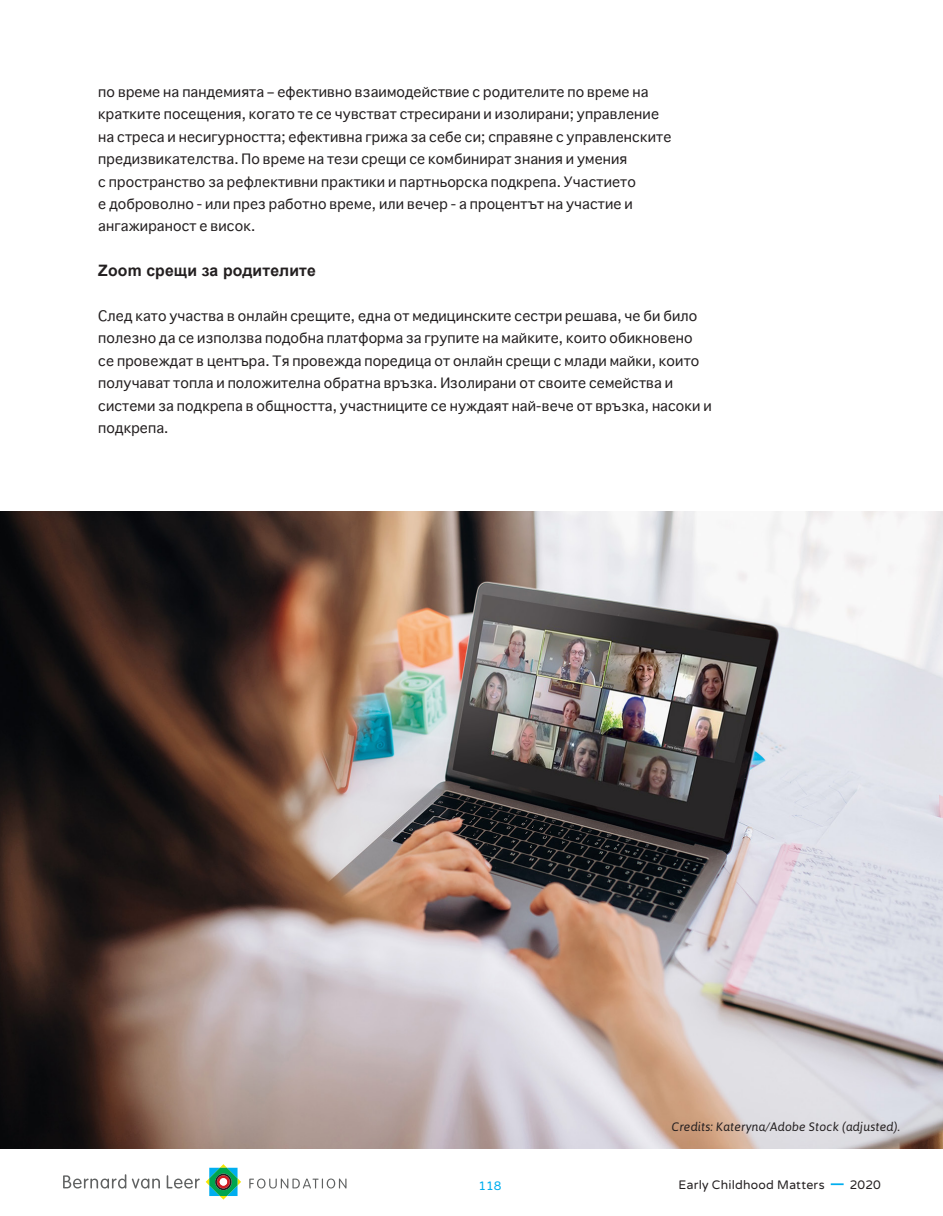
<style>
.page{position:relative;width:943px;height:1216px;background:#fff}
.page>*{position:absolute;margin:0;border:0;box-sizing:border-box;transform-origin:0 0}
.t1{font:700 15.75px "Arial";letter-spacing:.01em;color:#231f20}
.t2{font:14px/22.4px "Sathu";letter-spacing:.01em;color:#231f20}
.t3{font:italic 12.25px "Asap";letter-spacing:.01em;color:#231f20}
.t4{font:12.25px "Varela Round";letter-spacing:.02em;color:#231f20}
.t5{font:12.25px "Varela Round";color:#00aeef}
</style>
<div class="page">
<svg style="left:830px;top:1183px;width:13px;height:1px"></svg>
<svg style="left:206px;top:1164px;width:35px;height:35px"></svg>
<svg style="left:63px;top:1174px;width:63px;height:14px"></svg>
<svg style="left:132px;top:1178px;width:28px;height:10px"></svg>
<svg style="left:167px;top:1175px;width:33px;height:13px"></svg>
<svg style="left:249px;top:1178px;width:97px;height:10px"></svg>
<img style="left:1px;top:511px;width:942px;height:637px">
<p class="t2" style="left:98px;top:80px;width:574px">по време на пандемията – ефективно взаимодействие с родителите по време на кратките посещения, когато те се чувстват стресирани и изолирани; управление на стреса и несигурността; ефективна грижа за себе си; справяне с управленските предизвикателства. По време на тези срещи се комбинират знания и умения<br>с пространство за рефлективни практики и партньорска подкрепа. Участието<br>е доброволно - или през работно време, или вечер - а процентът на участие и ангажираност е висок.</p>
<p class="t1" style="left:98px;top:260px;width:219px">Zoom срещи за родителите</p>
<p class="t2" style="left:98px;top:304px;width:615px">След като участва в онлайн срещите, една от медицинските сестри решава, че би било полезно да се използва подобна платформа за групите на майките, които обикновено се провеждат в центъра. Тя провежда поредица от онлайн срещи с млади майки, които получават топла и положителна обратна връзка. Изолирани от своите семейства и системи за подкрепа в общността, участниците се нуждаят най-вече от връзка, насоки и подкрепа.</p>
<p class="t3" style="left:671px;top:1119px;width:230px">Credits: Kateryna/Adobe Stock (adjusted).</p>
<p class="t5" style="left:478px;top:1178px;width:25px">118</p>
<p class="t4" style="left:678px;top:1177px;width:147px">Early Childhood Matters</p>
<p class="t4" style="left:849px;top:1177px;width:33px">2020</p>
</div>
